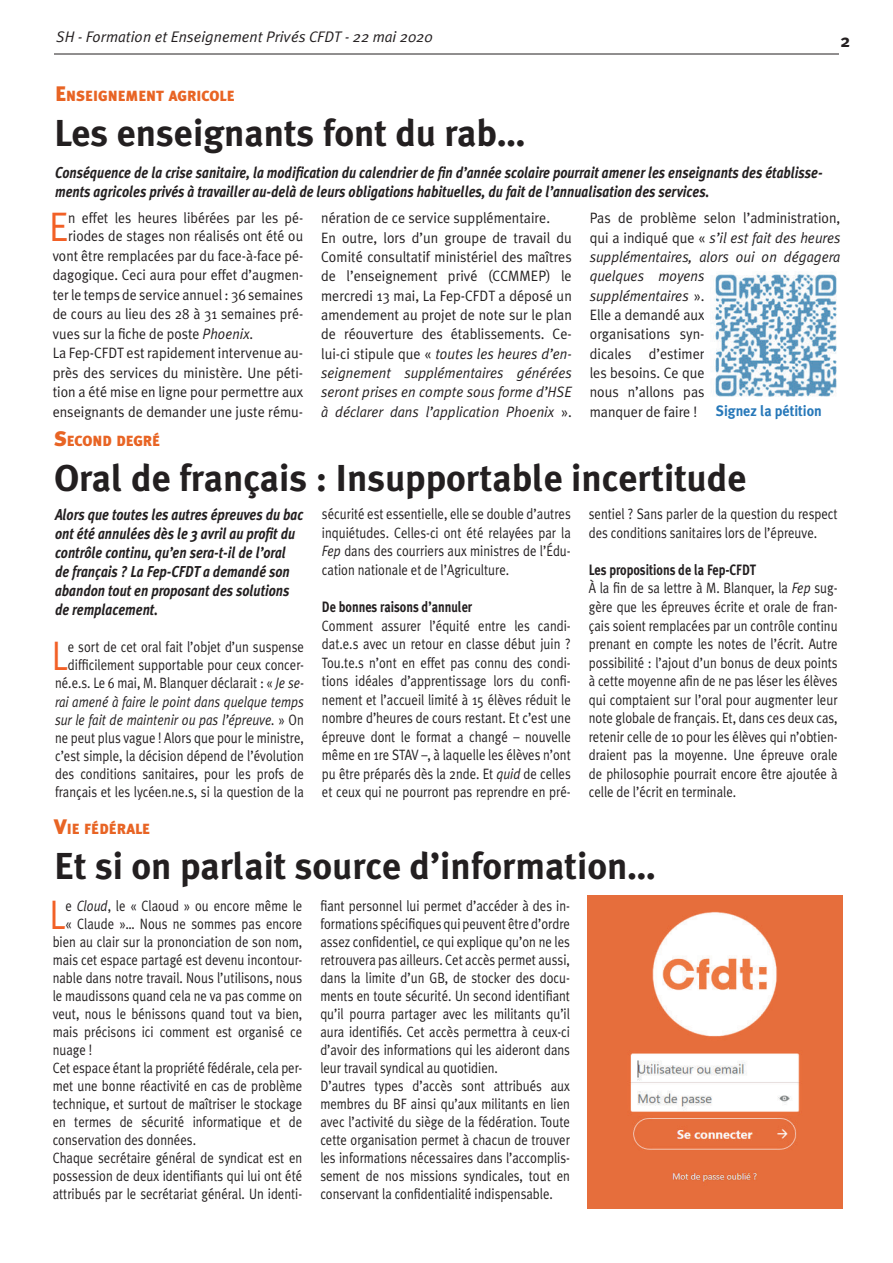
<style>
.page{position:relative;width:893px;height:1263px;background:#fff}
.page>*{position:absolute;margin:0;border:0;box-sizing:border-box;transform-origin:0 0}
.t1{font:41.25px "Meta Plus Normal";color:#f26026;scale:.85 1}
.t2{font:41.25px "Meta Plus Normal";color:#f26026;scale:.9 1}
.t3{font:700 37.5px "Meta Plus";color:#231f20}
.t4{font:700 18px "Meta Plus";color:#231f20}
.t5{font:italic 700 15.75px/19px "Meta Plus";color:#231f20;scale:.85 1}
.t6{font:italic 15.3px "Meta Plus Normal";color:#231f20}
.t7{font:15px/18.6px "Meta Plus Normal";color:#231f20;text-align:justify;scale:.85 1}
.t8{font:15px/19.4px "Meta Plus Normal";color:#231f20;scale:.94 1}
.t9{font:15px/19.5px "Meta Plus Normal";color:#231f20;scale:.92 1}
.t10{font:700 15px "Meta Plus";color:#231f20;scale:.82 1}
.t11{font:700 15px "Meta Plus";color:#2778b9;scale:.94 1}
.t12{font:900 14.7px "Meta Plus";color:#e86424}
.s1{font-size:21px}
.s2{font-style:italic}
</style>
<div class="page">
<hr style="left:54px;top:54px;width:785px;height:1px;background:#231f20">
<img style="left:713px;top:272px;width:124px;height:125px">
<img style="left:587px;top:896px;width:256px;height:313px">
<p class="t6" style="left:56px;top:28px;width:378px">SH - Formation et Enseignement Privés CFDT - 22 mai 2020</p>
<p class="t4" style="left:840px;top:31px;width:11px">2</p>
<p class="t12" style="left:55px;top:87px;width:73px"><span class="s1">E</span>NSEIGNEME</p>
<p class="t12" style="left:146px;top:87px;width:88px">NT AGRICOLE</p>
<h2 class="t3" style="left:54px;top:112px;width:473px">Les enseignants font du rab…</h2>
<p class="t5" style="left:55px;top:163px;width:904px">Conséquence de la crise sanitaire, la modification du calendrier de fin d’année scolaire pourrait amener les enseignants des établisse&shy;ments agricoles privés à travailler au-delà de leurs obligations habituelles, du fait de l’annualisation des services.</p>
<h1 class="t2" style="left:49px;top:203px;width:23px">E</h1>
<p class="t9" style="left:68px;top:209px;width:257px;line-height:18px">n effet les heures libérées par les pé&shy;riodes de stages non réalisés ont été ou</p>
<p class="t9" style="left:53px;top:246px;width:274px">vont être remplacées par du face-à-face pé&shy;dagogique. Ceci aura pour effet d’augmen&shy;ter le temps de service annuel : 36 semaines de cours au lieu des 28 à 31 semaines pré&shy;vues sur la fiche de poste <span class="s2">Phoenix</span>.<br>La Fep-CFDT est rapidement intervenue au&shy;près des services du ministère. Une péti&shy;tion a été mise en ligne pour permettre aux enseignants de demander une juste rému-</p>
<p class="t8" style="left:321px;top:208px;width:268px">nération de ce service supplémentaire.<br>En outre, lors d’un groupe de travail du Comité consultatif ministériel des maîtres de l’enseignement privé (CCMMEP) le mercredi 13 mai, La Fep-CFDT a déposé un amendement au projet de note sur le plan de réouverture des établissements. Ce&shy;lui-ci stipule que « <span class="s2">toutes les heures d’en&shy;seignement supplémentaires générées seront prises en compte sous forme d’HSE à déclarer dans l’application Phoenix</span> ».</p>
<p class="t8" style="left:590px;top:208px;width:268px">Pas de problème selon l’administration, qui a indiqué que « <span class="s2">s’il est fait des heures supplémentaires, alors oui on dégagera quelques moyens<br>supplémentaires</span> ».<br>Elle a demandé aux<br>organisations syn-<br>dicales d’estimer<br>les besoins. Ce que<br>nous n’allons pas<br>manquer de faire !</p>
<p class="t11" style="left:716px;top:402px;width:114px">Signez la pétition</p>
<p class="t12" style="left:54px;top:432px;width:108px"><span class="s1">S</span>ECOND DEGRÉ</p>
<h2 class="t3" style="left:54px;top:456px;width:694px">Oral de français : Insupportable incertitude</h2>
<p class="t5" style="left:55px;top:505px;width:294px">Alors que toutes les autres épreuves du bac ont été annulées dès le 3 avril au profit du contrôle continu, qu’en sera-t-il de l’oral de français ? La Fep-CFDT a demandé son abandon tout en proposant des solutions de remplacement.</p>
<h1 class="t1" style="left:52px;top:632px;width:20px">L</h1>
<p class="t7" style="left:55px;top:638px;width:294px;line-height:18.1px;text-align:right">e sort de cet oral fait l’objet d’un suspense difficilement supportable pour ceux concer&shy;né.e.s. Le 6 mai, M. Blanquer déclarait : « <span class="s2">Je se&shy;rai amené à faire le point dans quelque temps sur le fait de maintenir ou pas l’épreuve.</span> » On ne peut plus vague ! Alors que pour le ministre, c’est simple, la décision dépend de l’évolution des conditions sanitaires, pour les profs de français et les lycéen.ne.s, si la question de la</p>
<p class="t7" style="left:322px;top:505px;width:294px">sécurité est essentielle, elle se double d’autres inquiétudes. Celles-ci ont été relayées par la <span class="s2">Fep</span> dans des courriers aux ministres de l’Édu&shy;cation nationale et de l’Agriculture.</p>
<p class="t10" style="left:322px;top:598px;width:185px">De bonnes raisons d’annuler</p>
<p class="t7" style="left:322px;top:616px;width:294px">Comment assurer l’équité entre les candi&shy;dat.e.s avec un retour en classe début juin ?<br>Tou.te.s n’ont en effet pas connu des condi&shy;tions idéales d’apprentissage lors du confi&shy;nement et l’accueil limité à 15 élèves réduit le nombre d’heures de cours restant. Et c’est une épreuve dont le format a changé – nouvelle même en 1re STAV –, à laquelle les élèves n’ont pu être préparés dès la 2nde. Et <span class="s2">quid</span> de celles et ceux qui ne pourront pas reprendre en pré-</p>
<p class="t7" style="left:589px;top:505px;width:294px">sentiel ? Sans parler de la question du respect des conditions sanitaires lors de l’épreuve.</p>
<p class="t10" style="left:589px;top:561px;width:205px">Les propositions de la Fep-CFDT</p>
<p class="t7" style="left:589px;top:579px;width:294px">À la fin de sa lettre à M. Blanquer, la <span class="s2">Fep</span> sug&shy;gère que les épreuves écrite et orale de fran&shy;çais soient remplacées par un contrôle continu prenant en compte les notes de l’écrit. Autre possibilité : l’ajout d’un bonus de deux points à cette moyenne afin de ne pas léser les élèves qui comptaient sur l’oral pour augmenter leur note globale de français. Et, dans ces deux cas, retenir celle de 10 pour les élèves qui n’obtien&shy;draient pas la moyenne. Une épreuve orale de philosophie pourrait encore être ajoutée à celle de l’écrit en terminale.</p>
<p class="t12" style="left:54px;top:821px;width:96px"><span class="s1">V</span>IE FÉDÉRALE</p>
<h2 class="t3" style="left:54px;top:845px;width:603px">Et si on parlait source d’information…</h2>
<h1 class="t1" style="left:49px;top:891px;width:20px">L</h1>
<p class="t7" style="left:65px;top:896px;width:280px">e <span class="s2">Cloud</span>, le « Claoud » ou encore même le</p>
<p class="t7" style="left:320px;top:896px;width:295px;line-height:18px;text-align:left">fiant personnel lui permet d’accéder à des in&shy;formations spécifiques qui peuvent être d’ordre assez confidentiel, ce qui explique qu’on ne les retrouvera pas ailleurs. Cet accès permet aussi, dans la limite d’un GB, de stocker des docu&shy;ments en toute sécurité. Un second identifiant qu’il pourra partager avec les militants qu’il aura identifiés. Cet accès permettra à ceux-ci d’avoir des informations qui les aideront dans leur travail syndical au quotidien.<br>D’autres types d’accès sont attribués aux membres du BF ainsi qu’aux militants en lien avec l’activité du siège de la fédération. Toute cette organisation permet à chacun de trouver les informations nécessaires dans l’accomplis&shy;sement de nos missions syndicales, tout en conservant la confidentialité indispensable.</p>
<p class="t7" style="left:65px;top:914px;width:280px">« Claude »… Nous ne sommes pas encore</p>
<p class="t7" style="left:53px;top:932px;width:295px">bien au clair sur la prononciation de son nom,</p>
<p class="t7" style="left:53px;top:950px;width:295px">mais cet espace partagé est devenu incontour-</p>
<p class="t7" style="left:53px;top:968px;width:295px">nable dans notre travail. Nous l’utilisons, nous</p>
<p class="t7" style="left:53px;top:986px;width:295px">le maudissons quand cela ne va pas comme on</p>
<p class="t7" style="left:53px;top:1004px;width:295px">veut, nous le bénissons quand tout va bien,</p>
<p class="t7" style="left:53px;top:1022px;width:295px">mais précisons ici comment est organisé ce</p>
<p class="t7" style="left:53px;top:1040px;width:48px">nuage !</p>
<p class="t7" style="left:53px;top:1058px;width:295px">Cet espace étant la propriété fédérale, cela per-</p>
<p class="t7" style="left:53px;top:1076px;width:295px">met une bonne réactivité en cas de problème</p>
<p class="t7" style="left:53px;top:1094px;width:295px">technique, et surtout de maîtriser le stockage</p>
<p class="t7" style="left:53px;top:1112px;width:295px">en termes de sécurité informatique et de</p>
<p class="t7" style="left:53px;top:1130px;width:170px">conservation des données.</p>
<p class="t7" style="left:53px;top:1148px;width:295px">Chaque secrétaire général de syndicat est en</p>
<p class="t7" style="left:53px;top:1166px;width:295px">possession de deux identifiants qui lui ont été</p>
<p class="t7" style="left:53px;top:1184px;width:295px">attribués par le secrétariat général. Un identi-</p>
</div>
